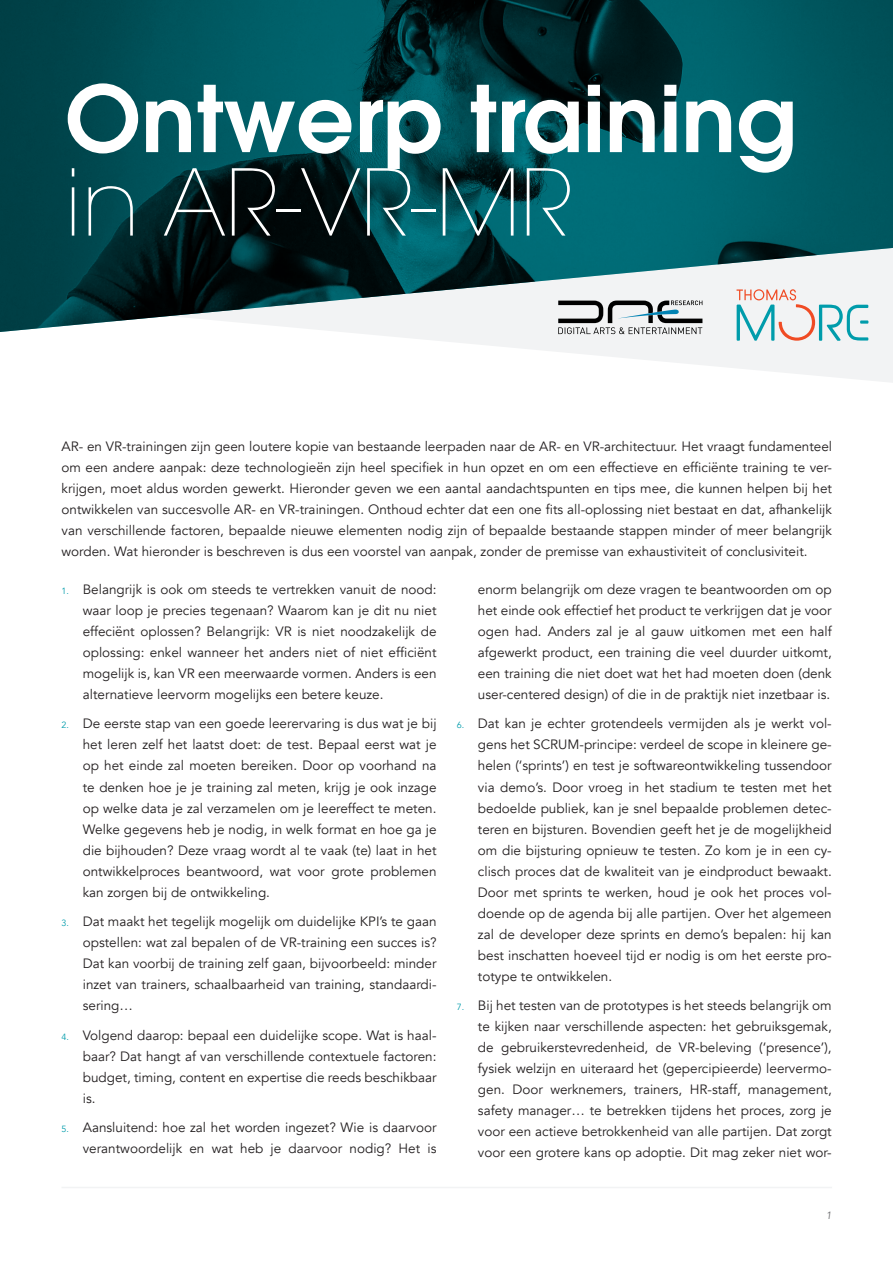
<style>
.page{position:relative;width:893px;height:1263px;background:#fff}
.page>*{position:absolute;margin:0;border:0;box-sizing:border-box;transform-origin:0 0}
.body{font:600 91.05px "ITC Avant Garde Pro";color:#fff}
.body-2{font:200 91.05px "ITC Avant Garde Pro";color:#fff}
.t1{font:13.5px/21px "Avenir";color:#231f20;text-align:justify}
.t2{font:italic 10.5px "Avenir";color:#6c6d70}
.s1{font-size:9px;color:#009cab}
</style>
<div class="page">
<svg style="left:360px;top:333px;width:533px;height:50px"></svg>
<svg style="left:0;top:0;width:893px;height:333px;background:#17565d"></svg>
<svg style="left:736px;top:289px;width:132px;height:52px"></svg>
<svg style="left:558px;top:300px;width:144px;height:34px"></svg>
<hr style="left:62px;top:1187px;width:770px;height:1px;background:#f2f3f4">
<p class="body" style="left:65px;top:59px;width:733px">Ontwerp training</p>
<p class="body-2" style="left:65px;top:145px;width:508px">in AR-VR-MR</p>
<p class="t1" style="left:62px;top:436px;width:772px">AR- en VR-trainingen zijn geen loutere kopie van bestaande leerpaden naar de AR- en VR-architectuur. Het vraagt fundamenteel om een andere aanpak: deze technologieën zijn heel specifiek in hun opzet en om een effectieve en efficiënte training te ver&shy;krijgen, moet aldus worden gewerkt. Hieronder geven we een aantal aandachtspunten en tips mee, die kunnen helpen bij het ontwikkelen van succesvolle AR- en VR-trainingen. Onthoud echter dat een one fits all-oplossing niet bestaat en dat, afhankelijk van verschillende factoren, bepaalde nieuwe elementen nodig zijn of bepaalde bestaande stappen minder of meer belangrijk worden. Wat hieronder is beschreven is dus een voorstel van aanpak, zonder de premisse van exhaustiviteit of conclusiviteit.</p>
<p class="t1" style="left:83px;top:579px;width:355px;text-indent:-21px"><span class="s1">1.</span> Belangrijk is ook om steeds te vertrekken vanuit de nood: waar loop je precies tegenaan? Waarom kan je dit nu niet effeciënt oplossen? Belangrijk: VR is niet noodzakelijk de oplossing: enkel wanneer het anders niet of niet efficiënt mogelijk is, kan VR een meerwaarde vormen. Anders is een alternatieve leervorm mogelijks een betere keuze.</p>
<p class="t1" style="left:83px;top:713px;width:355px;text-indent:-21px"><span class="s1">2.</span> De eerste stap van een goede leerervaring is dus wat je bij het leren zelf het laatst doet: de test. Bepaal eerst wat je op het einde zal moeten bereiken. Door op voorhand na te denken hoe je je training zal meten, krijg je ook inzage op welke data je zal verzamelen om je leereffect te meten.<br>Welke gegevens heb je nodig, in welk format en hoe ga je die bijhouden? Deze vraag wordt al te vaak (te) laat in het ontwikkelproces beantwoord, wat voor grote problemen kan zorgen bij de ontwikkeling.</p>
<p class="t1" style="left:83px;top:911px;width:355px;text-indent:-21px"><span class="s1">3.</span> Dat maakt het tegelijk mogelijk om duidelijke KPI’s te gaan opstellen: wat zal bepalen of de VR-training een succes is?<br>Dat kan voorbij de training zelf gaan, bijvoorbeeld: minder inzet van trainers, schaalbaarheid van training, standaardi&shy;sering…</p>
<p class="t1" style="left:83px;top:1025px;width:355px;text-indent:-21px"><span class="s1">4.</span> Volgend daarop: bepaal een duidelijke scope. Wat is haal&shy;baar? Dat hangt af van verschillende contextuele factoren: budget, timing, content en expertise die reeds beschikbaar is.</p>
<p class="t1" style="left:62px;top:1117px;width:377px;text-align:right"><span class="s1">5.</span> Aansluitend: hoe zal het worden ingezet? Wie is daarvoor verantwoordelijk en wat heb je daarvoor nodig? Het is</p>
<p class="t1" style="left:478px;top:579px;width:355px">enorm belangrijk om deze vragen te beantwoorden om op het einde ook effectief het product te verkrijgen dat je voor ogen had. Anders zal je al gauw uitkomen met een half afgewerkt product, een training die veel duurder uitkomt, een training die niet doet wat het had moeten doen (denk user-centered design) of die in de praktijk niet inzetbaar is.</p>
<p class="t1" style="left:478px;top:713px;width:355px;text-indent:-21px"><span class="s1">6.</span> Dat kan je echter grotendeels vermijden als je werkt vol&shy;gens het SCRUM-principe: verdeel de scope in kleinere ge&shy;helen (‘sprints’) en test je softwareontwikkeling tussendoor via demo’s. Door vroeg in het stadium te testen met het bedoelde publiek, kan je snel bepaalde problemen detec&shy;teren en bijsturen. Bovendien geeft het je de mogelijkheid om die bijsturing opnieuw te testen. Zo kom je in een cy&shy;clisch proces dat de kwaliteit van je eindproduct bewaakt.<br>Door met sprints te werken, houd je ook het proces vol&shy;doende op de agenda bij alle partijen. Over het algemeen zal de developer deze sprints en demo’s bepalen: hij kan best inschatten hoeveel tijd er nodig is om het eerste pro&shy;totype te ontwikkelen.</p>
<p class="t1" style="left:478px;top:995px;width:355px;text-indent:-21px"><span class="s1">7.</span> Bij het testen van de prototypes is het steeds belangrijk om te kijken naar verschillende aspecten: het gebruiksgemak, de gebruikerstevredenheid, de VR-beleving (‘presence’), fysiek welzijn en uiteraard het (gepercipieerde) leervermo&shy;gen. Door werknemers, trainers, HR-staff, management, safety manager… te betrekken tijdens het proces, zorg je voor een actieve betrokkenheid van alle partijen. Dat zorgt voor een grotere kans op adoptie. Dit mag zeker niet wor-</p>
<p class="t2" style="left:826px;top:1209px;width:7px">1</p>
</div>
